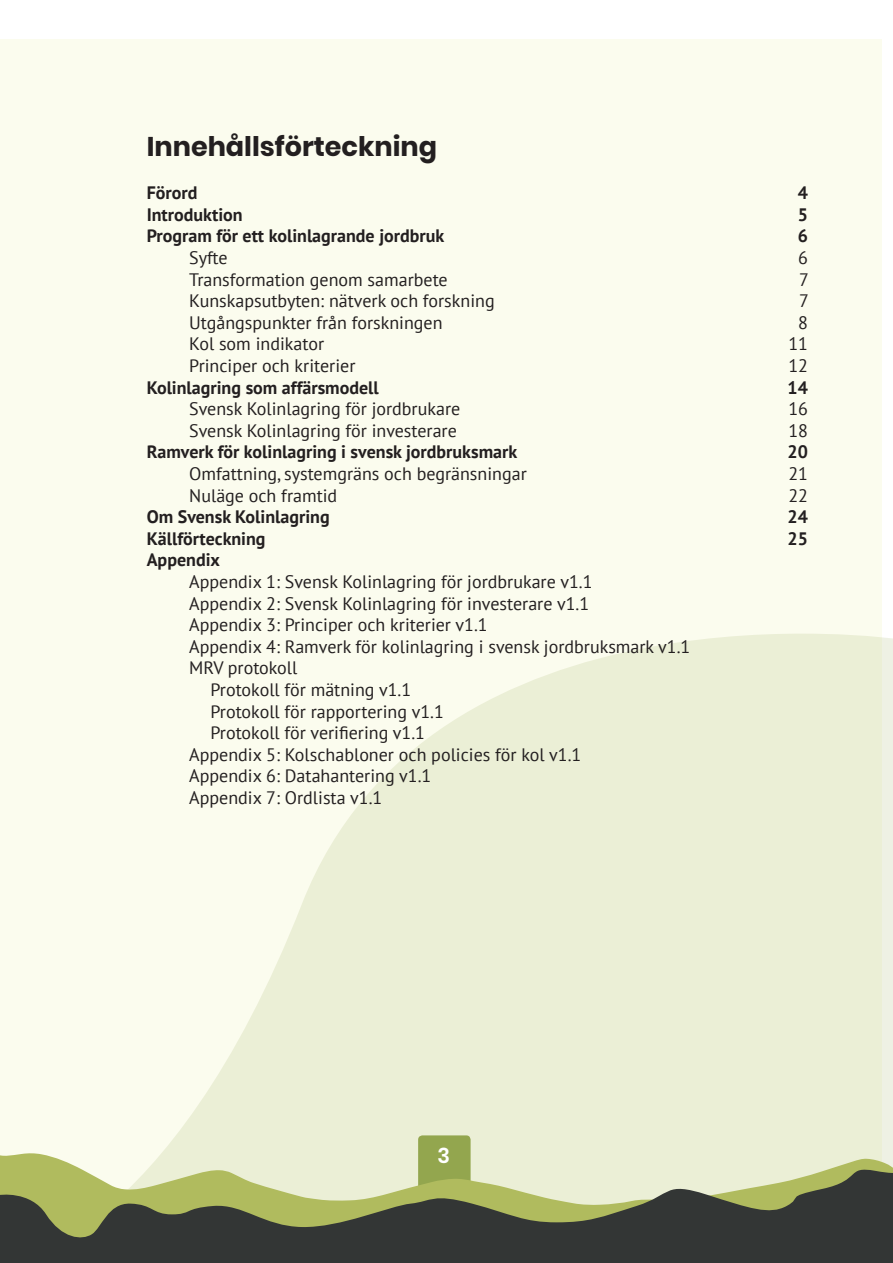
<style>
.page{position:relative;width:893px;height:1263px;background:#fff}
.page>*{position:absolute;margin:0;border:0;box-sizing:border-box;transform-origin:0 0}
.t1{font:700 27px "Poppins";color:#231f20}
.t2{font:600 21px "Poppins";color:#fff}
.t3{font:18px "PT Sans";color:#231f20}
.t4{font:700 18px "PT Sans";color:#231f20}
</style>
<div class="page">
<div style="left:0;top:40px;width:882px;height:1223px;background:#fbfcee"></div>
<svg style="left:162px;top:634px;width:731px;height:519px;fill:#ebefd6"></svg>
<svg style="left:418px;top:1135px;width:53px;height:18px"></svg>
<svg style="left:0;top:1153px;width:893px;height:17px;background:#e1e6c4"></svg>
<svg style="left:0;top:1170px;width:893px;height:93px;background:#6f7459"></svg>
<h1 class="t1" style="left:147px;top:131px;width:292px">Innehållsförteckning</h1>
<p class="t4" style="left:147px;top:181px;width:52px">Förord</p>
<p class="t4" style="left:798px;top:181px;width:12px">4</p>
<p class="t4" style="left:147px;top:202px;width:98px">Introduktion</p>
<p class="t4" style="left:798px;top:202px;width:12px">5</p>
<p class="t4" style="left:147px;top:224px;width:299px">Program för ett kolinlagrande jordbruk</p>
<p class="t4" style="left:798px;top:224px;width:12px">6</p>
<p class="t3" style="left:189px;top:246px;width:40px">Syfte</p>
<p class="t3" style="left:798px;top:246px;width:11px">6</p>
<p class="t3" style="left:189px;top:268px;width:260px">Transformation genom samarbete</p>
<p class="t3" style="left:799px;top:268px;width:11px">7</p>
<p class="t3" style="left:189px;top:289px;width:307px">Kunskapsutbyten: nätverk och forskning</p>
<p class="t3" style="left:799px;top:289px;width:11px">7</p>
<p class="t3" style="left:189px;top:311px;width:255px">Utgångspunkter från forskningen</p>
<p class="t3" style="left:798px;top:311px;width:11px">8</p>
<p class="t3" style="left:189px;top:332px;width:136px">Kol som indikator</p>
<p class="t3" style="left:788px;top:332px;width:21px">11</p>
<p class="t3" style="left:189px;top:354px;width:168px">Principer och kriterier</p>
<p class="t3" style="left:788px;top:354px;width:21px">12</p>
<p class="t4" style="left:147px;top:375px;width:234px">Kolinlagring som affärsmodell</p>
<p class="t4" style="left:787px;top:375px;width:22px">14</p>
<p class="t3" style="left:189px;top:397px;width:273px">Svensk Kolinlagring för jordbrukare</p>
<p class="t3" style="left:788px;top:397px;width:21px">16</p>
<p class="t3" style="left:189px;top:419px;width:269px">Svensk Kolinlagring för investerare</p>
<p class="t3" style="left:788px;top:419px;width:21px">18</p>
<p class="t4" style="left:147px;top:440px;width:372px">Ramverk för kolinlagring i svensk jordbruksmark</p>
<p class="t4" style="left:787px;top:440px;width:22px">20</p>
<p class="t3" style="left:189px;top:462px;width:339px">Omfattning, systemgräns och begränsningar</p>
<p class="t3" style="left:788px;top:462px;width:21px">21</p>
<p class="t3" style="left:189px;top:484px;width:150px">Nuläge och framtid</p>
<p class="t3" style="left:788px;top:484px;width:21px">22</p>
<p class="t4" style="left:147px;top:505px;width:184px">Om Svensk Kolinlagring</p>
<p class="t4" style="left:787px;top:505px;width:22px">24</p>
<p class="t4" style="left:147px;top:526px;width:120px">Källförteckning</p>
<p class="t4" style="left:787px;top:526px;width:22px">25</p>
<p class="t4" style="left:147px;top:548px;width:75px">Appendix</p>
<p class="t3" style="left:189px;top:570px;width:405px">Appendix 1: Svensk Kolinlagring för jordbrukare v1.1</p>
<p class="t3" style="left:189px;top:592px;width:401px">Appendix 2: Svensk Kolinlagring för investerare v1.1</p>
<p class="t3" style="left:189px;top:613px;width:300px">Appendix 3: Principer och kriterier v1.1</p>
<p class="t3" style="left:189px;top:635px;width:503px">Appendix 4: Ramverk för kolinlagring i svensk jordbruksmark v1.1</p>
<p class="t3" style="left:189px;top:656px;width:110px">MRV protokoll</p>
<p class="t3" style="left:211px;top:678px;width:202px">Protokoll för mätning v1.1</p>
<p class="t3" style="left:211px;top:700px;width:235px">Protokoll för rapportering v1.1</p>
<p class="t3" style="left:211px;top:721px;width:216px">Protokoll för verifiering v1.1</p>
<p class="t3" style="left:189px;top:743px;width:394px">Appendix 5: Kolschabloner och policies för kol v1.1</p>
<p class="t3" style="left:189px;top:764px;width:244px">Appendix 6: Datahantering v1.1</p>
<p class="t3" style="left:189px;top:786px;width:195px">Appendix 7: Ordlista v1.1</p>
<p class="t2" style="left:437px;top:1144px;width:14px">3</p>
</div>
